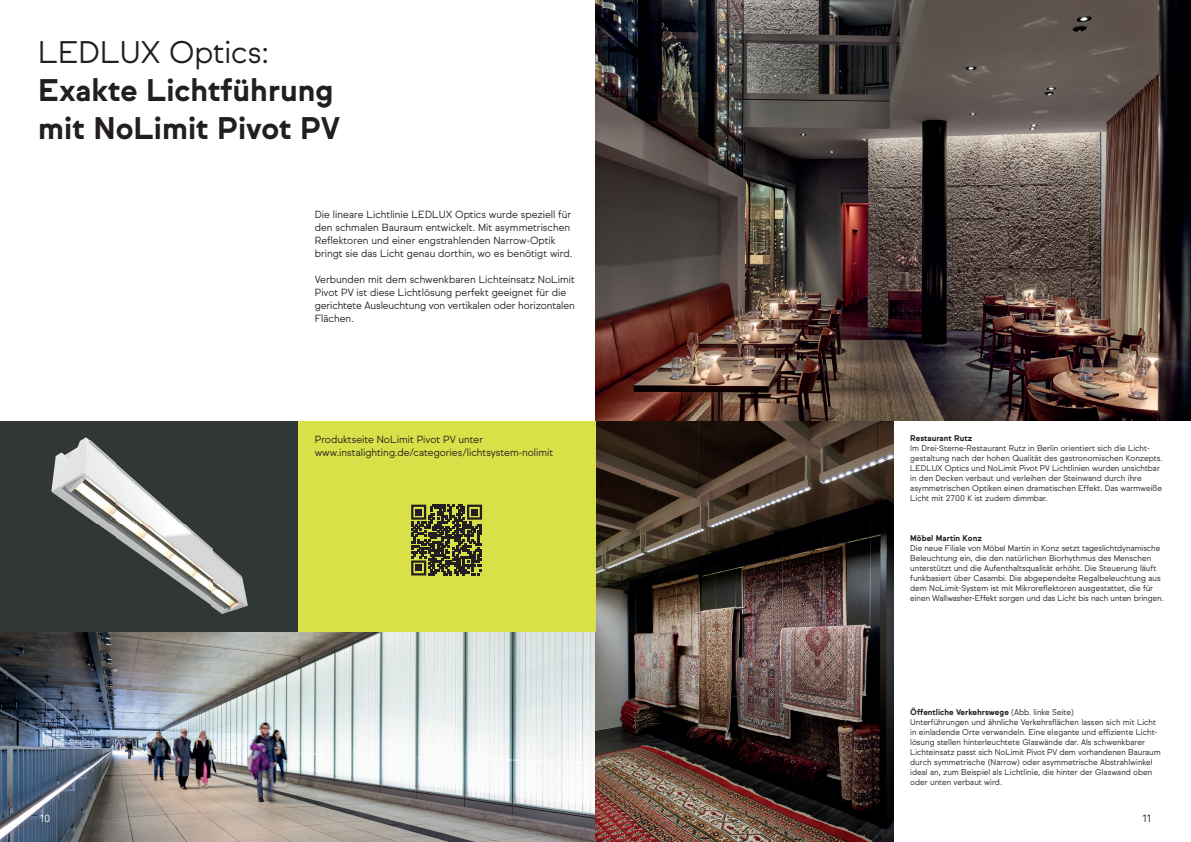
<style>
.page{position:relative;width:1191px;height:842px;background:#fff}
.page>*{position:absolute;margin:0;border:0;box-sizing:border-box;transform-origin:0 0}
.t1{font:700 30px/38px "Sul Sans";color:#231f20}
.t2{font:300 30px "Sul Sans";color:#231f20}
.t3{font:300 10px/13px "Sul Sans";color:#231f20}
.t4{font:300 10px "Sul Sans";color:#fff}
.t5{font:300 8px/10px "Sul Sans";color:#231f20}
.t6{font:700 8px "Sul Sans";color:#231f20}
.s1{font-weight:700}
</style>
<div class="page">
<img style="left:595px;top:0;width:596px;height:421px">
<img style="left:0;top:631px;width:595px;height:211px">
<img style="left:595px;top:421px;width:298px;height:421px">
<div style="left:0;top:421px;width:298px;height:210px;background:#313637"></div>
<img style="left:51px;top:437px;width:197px;height:177px">
<div style="left:298px;top:421px;width:297px;height:210px;background:#d9e149"></div>
<svg style="left:411px;top:505px;width:71px;height:70px"></svg>
<div style="left:415px;top:509px;width:7px;height:6px;background:#231f20"></div>
<div style="left:471px;top:509px;width:7px;height:6px;background:#231f20"></div>
<div style="left:415px;top:565px;width:7px;height:6px;background:#231f20"></div>
<h1 class="t2" style="left:38px;top:34px;width:232px">LEDLUX Optics:</h1>
<h1 class="t1" style="left:38px;top:72px;width:303px">Exakte Lichtführung mit NoLimit Pivot PV</h1>
<p class="t3" style="left:315px;top:208px;width:259px">Die lineare Lichtlinie LEDLUX Optics wurde speziell für den schmalen Bauraum entwickelt. Mit asymmetrischen Reflektoren und einer engstrahlenden Narrow-Optik bringt sie das Licht genau dorthin, wo es benötigt wird.</p>
<p class="t3" style="left:315px;top:273px;width:262px">Verbunden mit dem schwenkbaren Lichteinsatz NoLimit Pivot PV ist diese Lichtlösung perfekt geeignet für die gerichtete Ausleuchtung von vertikalen oder horizontalen Flächen.</p>
<p class="t3" style="left:315px;top:433px;width:240px">Produktseite NoLimit Pivot PV unter www.instalighting.de/categories/lichtsystem-nolimit</p>
<p class="t6" style="left:910px;top:434px;width:63px">Restaurant Rutz</p>
<p class="t5" style="left:910px;top:443px;width:254px">Im Drei-Sterne-Restaurant Rutz in Berlin orientiert sich die Licht&shy;gestaltung nach der hohen Qualität des gastronomischen Konzepts.<br>LEDLUX Optics und NoLimit Pivot PV Lichtlinien wurden unsichtbar in den Decken verbaut und verleihen der Steinwand durch ihre asymmetrischen Optiken einen dramatischen Effekt. Das warmweiße Licht mit 2700 K ist zudem dimmbar.</p>
<p class="t6" style="left:910px;top:534px;width:73px">Möbel Martin Konz</p>
<p class="t5" style="left:910px;top:543px;width:255px">Die neue Filiale von Möbel Martin in Konz setzt tageslichtdynamische Beleuchtung ein, die den natürlichen Biorhythmus des Menschen unterstützt und die Aufenthaltsqualität erhöht. Die Steuerung läuft funkbasiert über Casambi. Die abgependelte Regalbeleuchtung aus dem NoLimit-System ist mit Mikroreflektoren ausgestattet, die für einen Wallwasher-Effekt sorgen und das Licht bis nach unten bringen.</p>
<p class="t5" style="left:910px;top:707px;width:252px"><span class="s1">Öffentliche Verkehrswege</span> (Abb. linke Seite)<br>Unterführungen und ähnliche Verkehrsflächen lassen sich mit Licht in einladende Orte verwandeln. Eine elegante und effiziente Licht&shy;lösung stellen hinterleuchtete Glaswände dar. Als schwenkbarer Lichteinsatz passt sich NoLimit Pivot PV dem vorhandenen Bauraum durch symmetrische (Narrow) oder asymmetrische Abstrahlwinkel ideal an, zum Beispiel als Lichtlinie, die hinter der Glaswand oben oder unten verbaut wird.</p>
<p class="t4" style="left:40px;top:812px;width:12px">10</p>
<p class="t3" style="left:1142px;top:812px;width:10px">11</p>
</div>
